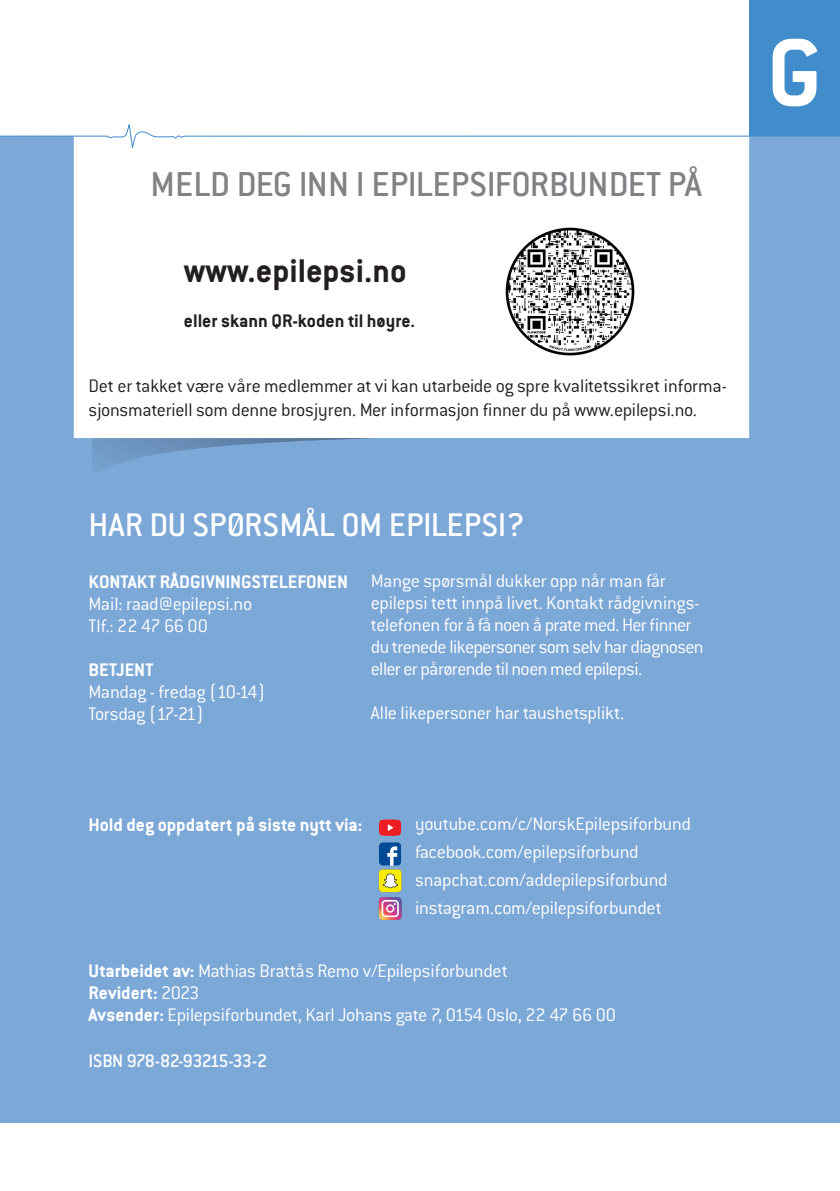
<style>
.page{position:relative;width:840px;height:1191px;background:#fff}
.page>*{position:absolute;margin:0;border:0;box-sizing:border-box;transform-origin:0 0}
.t1{font:700 104px "Conduit ITCW02";color:#fff}
.Har_du_spørsmål{font:500 38px "Conduit ITCW02";letter-spacing:-.015em;color:#808285}
.Har_du_spørsmål-2{font:500 36px "Conduit ITCW02";color:#fff}
.Epi_Brød{font:700 36px "Conduit ITCW02";color:#231f20}
.Epi_Brød-2{font:300 20px/22px "Conduit ITCW02";letter-spacing:-.02em;color:#fff}
.Epi_Brød-3{font:300 20px/24px "Conduit ITCW02";letter-spacing:-.01em;color:#231f20}
.Epilepsi{font:300 20px "Conduit ITCW02";letter-spacing:-.015em;color:#fff}
.Epi_sub{font:700 20px "Conduit ITCW02";color:#fff}
.Epilepsi-2{font:700 20px "Conduit ITCW02";color:#fff}
.Epilepsi-3{font:700 20px "Conduit ITCW02";color:#231f20}
.Epi_Brød-4{font:500 20px "Conduit ITCW02";letter-spacing:-.04em;color:#fff}
.Epi_Brød-5{font:700 20px "Conduit ITCW02";color:#fff}
.Epi_Brød-6{font:300 20px "Conduit ITCW02";color:#fff}
.s1{font-weight:700}
.s2{font-weight:300}
</style>
<div class="page">
<div style="left:748px;top:0;width:91px;height:136px;background:#418dcb"></div>
<div style="left:0;top:161px;width:839px;height:962px;background:#7ca8d8"></div>
<svg style="left:92px;top:438px;width:326px;height:37px;background:#77a2d1"></svg>
<svg style="left:74px;top:161px;width:674px;height:277px"></svg>
<svg style="left:0;top:125px;width:839px;height:36px"></svg>
<svg style="left:378px;top:819px;width:23px;height:17px"></svg>
<svg style="left:378px;top:842px;width:23px;height:23px"></svg>
<img style="left:503px;top:225px;width:133px;height:133px">
<div style="left:378px;top:869px;width:23px;height:23px;background:#faed05;border-radius:4px"></div>
<svg style="left:382px;top:873px;width:16px;height:15px"></svg>
<svg style="left:378px;top:897px;width:23px;height:23px"></svg>
<p class="Har_du_spørsmål" style="left:150px;top:162px;width:552px">MELD DEG INN I EPILEPSIFORBUNDET PÅ</p>
<p class="Epi_Brød" style="left:184px;top:250px;width:224px">www.epilepsi.no</p>
<p class="Epilepsi-3" style="left:184px;top:309px;width:232px">eller skann QR-koden til høyre.</p>
<p class="Epi_Brød-3" style="left:89px;top:374px;width:639px">Det er takket være våre medlemmer at vi kan utarbeide og spre kvalitetssikret informa&shy;sjonsmateriell som denne brosjyren. Mer informasjon finner du på www.epilepsi.no.</p>
<p class="Har_du_spørsmål-2" style="left:89px;top:504px;width:437px">HAR DU SPØRSMÅL OM EPILEPSI?</p>
<p class="Epi_Brød-2" style="left:370px;top:570px;width:328px">Mange spørsmål dukker opp når man får epilepsi tett innpå livet. Kontakt rådgivnings-</p>
<p class="Epi_Brød-2" style="left:370px;top:614px;width:334px">telefonen for å få noen å prate med. Her finner du trenede likepersoner som selv har diagnosen eller er pårørende til noen med epilepsi.</p>
<p class="Epi_Brød-2" style="left:370px;top:702px;width:255px">Alle likepersoner har taushetsplikt.</p>
<p class="Epi_sub" style="left:89px;top:569px;width:261px">KONTAKT RÅDGIVNINGSTELEFONEN</p>
<p class="Epi_Brød-2" style="left:89px;top:592px;width:165px">Mail: raad@epilepsi.no</p>
<p class="Epi_Brød-6" style="left:89px;top:614px;width:121px">Tlf.: 22 47 66 00</p>
<p class="Epi_sub" style="left:89px;top:657px;width:66px">BETJENT</p>
<p class="Epi_Brød-2" style="left:89px;top:680px;width:178px">Mandag - fredag (10-14)</p>
<p class="Epi_Brød-2" style="left:89px;top:702px;width:117px">Torsdag (17-21)</p>
<p class="Epilepsi-2" style="left:89px;top:813px;width:275px">Hold deg oppdatert på siste nytt via:</p>
<p class="Epilepsi" style="left:415px;top:812px;width:277px">youtube.com/c/NorskEpilepsiforbund</p>
<p class="Epilepsi" style="left:415px;top:840px;width:225px">facebook.com/epilepsiforbund</p>
<p class="Epilepsi" style="left:415px;top:868px;width:254px">snapchat.com/addepilepsiforbund</p>
<p class="Epilepsi" style="left:415px;top:896px;width:248px">instagram.com/epilepsiforbundet</p>
<p class="Epi_Brød-2" style="left:89px;top:960px;width:420px"><span class="s1">Utarbeidet av:</span> Mathias Brattås Remo v/Epilepsiforbundet</p>
<p class="Epi_Brød-5" style="left:89px;top:981px;width:112px">Revidert: <span class="s2">2023</span></p>
<p class="Epi_Brød-2" style="left:89px;top:1004px;width:528px"><span class="s1">Avsender:</span> Epilepsiforbundet, Karl Johans gate 7, 0154 Oslo, 22 47 66 00</p>
<p class="Epi_Brød-4" style="left:89px;top:1049px;width:180px">ISBN 978-82-93215-33-2</p>
<p class="t1" style="left:766px;top:13px;width:56px">G</p>
</div>
